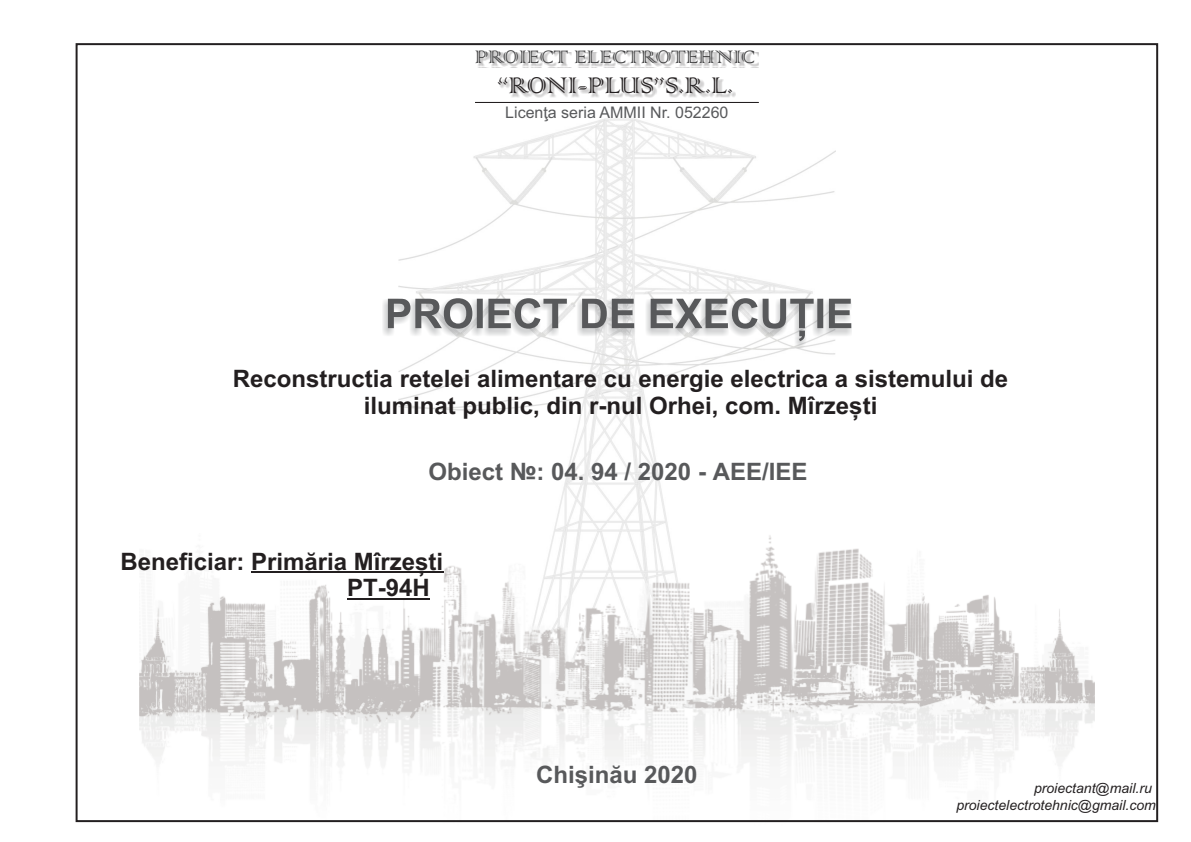
<style>
.page{position:relative;width:1191px;height:842px;background:#fff}
.page>*{position:absolute;margin:0;border:0;box-sizing:border-box;transform-origin:0 0}
.t1{font:30px "Colonna";letter-spacing:-.02em;color:#231f20}
.t2{font:700 24px/26.8px "Arial";color:#231f20}
.t3{font:700 24px "Arial";color:#58595b}
.t4{font:24px "Colonna";color:#404041}
.t5{font:16px "Arial";color:#58595b}
.t6{font:italic 14px/16.7px "Arial";color:#231f20;text-align:right}
</style>
<div class="page">
<img style="left:398px;top:118px;width:437px;height:415px">
<img style="left:139px;top:533px;width:955px;height:290px">
<hr style="left:475px;top:102px;width:283px;height:1px;background:#231f20">
<div style="left:499px;top:79px;width:236px;height:19px;background:#231f20;opacity:.29"></div>
<div style="left:477px;top:52px;width:281px;height:15px;background:#231f20;opacity:.33"></div>
<hr style="left:251px;top:572px;width:192px;height:1px;background:#231f20">
<hr style="left:347px;top:598px;width:31px;height:2px;background:#231f20">
<svg style="left:378px;top:598px;width:8px;height:2px"></svg>
<hr style="left:386px;top:598px;width:44px;height:2px;background:#231f20">
<div style="left:382px;top:300px;width:469px;height:49px;background:#949698;opacity:.49"></div>
<svg style="left:388px;top:298px;width:463px;height:43px"></svg>
<p class="t4" style="left:475px;top:41px;width:282px">PROIECT ELECTROTEHNIC</p>
<p class="t1" style="left:497px;top:65px;width:237px">“RONI-PLUS”S.R.L.</p>
<p class="t5" style="left:505px;top:107px;width:225px">Licenţa seria AMMII Nr. 052260</p>
<p class="t2" style="left:233px;top:368px;width:777px;text-align:center">Reconstructia retelei alimentare cu energie electrica a sistemului de iluminat public, din r-nul Orhei, com. Mîrzești</p>
<p class="t3" style="left:428px;top:462px;width:380px">Obiect №: 04. 94 / 2020 - AEE/IEE</p>
<p class="t2" style="left:347px;top:550px;width:97px;text-indent:-227px">Beneficiar: Primăria Mîrzești<br>PT-94H</p>
<p class="t3" style="left:536px;top:766px;width:163px">Chişinău 2020</p>
<p class="t6" style="left:956px;top:781px;width:201px">proiectant@mail.ru proiectelectrotehnic@gmail.com</p>
</div>
